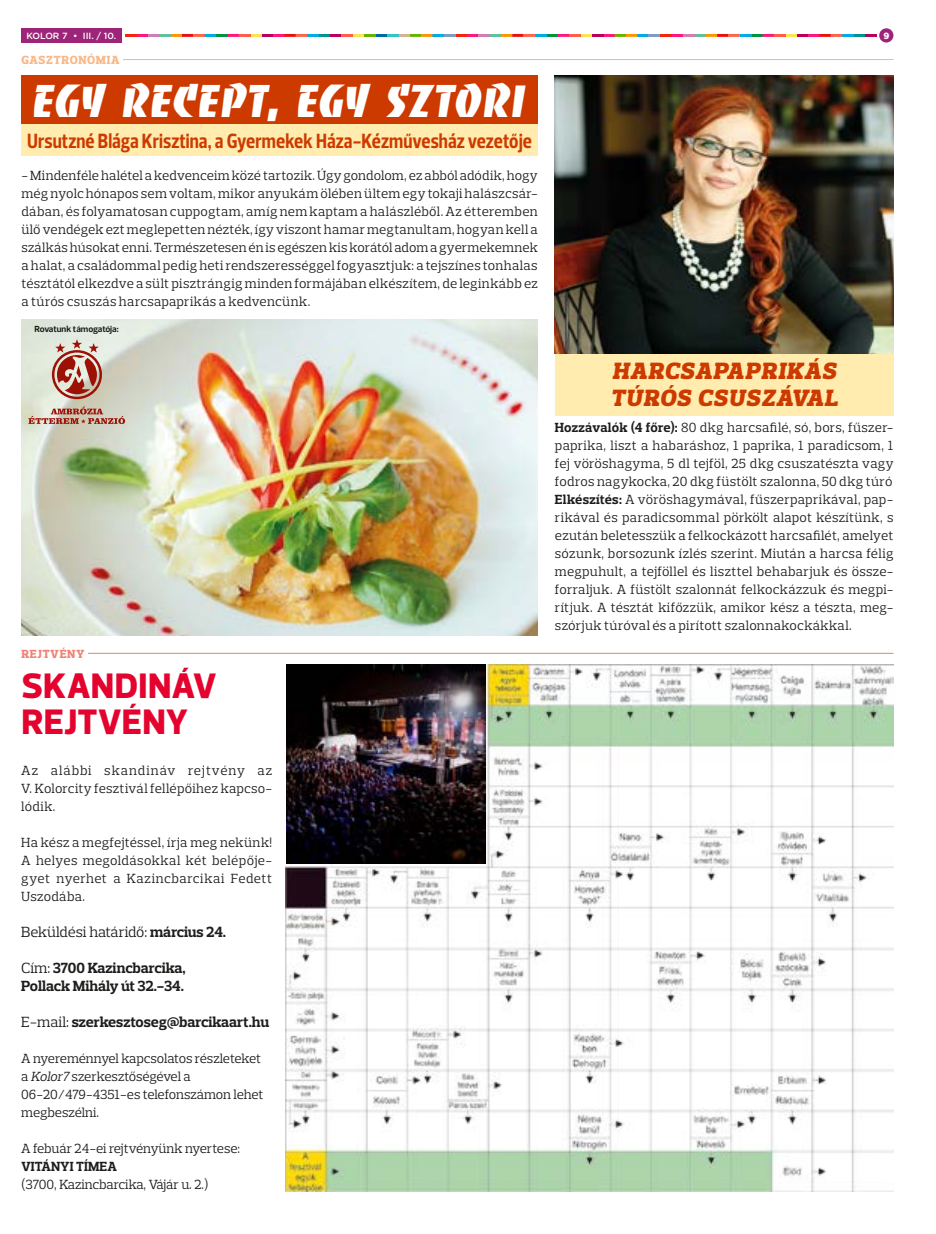
<style>
.page{position:relative;width:936px;height:1234px;background:#fff}
.page>*{position:absolute;margin:0;border:0;box-sizing:border-box;transform-origin:0 0}
.t1{font:45px "Banco PFL";letter-spacing:.01em;color:#fff}
.t2{font:800 36px/36px "Prelo";letter-spacing:.005em;color:#e4032e}
.t3{font:italic 900 24px/27px "Prelo Slab";letter-spacing:.055em;color:#cd3a00}
.t4{font:700 21px "Prelo Condensed";color:#cd3a00}
.t5{font:700 15px/18px "Prelo Slab";color:#1d1d1b}
.t6{font:15px "Prelo Slab";letter-spacing:-.01em;color:#1d1d1b}
.t7{font:13.5px/18px "Prelo Slab";letter-spacing:.005em;color:#1d1d1b;text-align:justify}
.t8{font:700 13.5px "Prelo Slab";letter-spacing:.015em;color:#1d1d1b}
.t9{font:800 12px "Prelo Slab";letter-spacing:.065em;color:#f8b887}
.t10{font:800 12px "Prelo Slab";letter-spacing:.065em;color:#f08376}
.t11{font:700 9px "Prelo";color:#1d1d1b}
.t12{font:500 9px "Gotham";color:#fff}
.t13{font:900 9px "Gotham";color:#fff}
.s1{font-weight:700}
.s2{font-weight:400}
.s3{font-style:italic}
</style>
<div class="page">
<svg style="left:125px;top:34px;width:751px;height:3px;background:#ad6e67"></svg>
<div style="left:879px;top:28px;width:14px;height:15px;background:#9d2478;border-radius:50%"></div>
<div style="left:21px;top:28px;width:100px;height:15px;background:#9d2478"></div>
<hr style="left:21px;top:652px;width:872px;height:1px;background:#f08376">
<div style="left:21px;top:649px;width:67px;height:6px;background:#fff"></div>
<img style="left:286px;top:664px;width:607px;height:526px">
<img style="left:286px;top:664px;width:199px;height:199px">
<hr style="left:21px;top:59px;width:872px;height:1px;background:#f8b887">
<div style="left:21px;top:56px;width:102px;height:6px;background:#fff"></div>
<div style="left:21px;top:75px;width:517px;height:49px;background:#cd3a00"></div>
<div style="left:21px;top:124px;width:516px;height:32px;background:#ffecae"></div>
<div style="left:555px;top:352px;width:338px;height:63px;background:#ffecae"></div>
<img style="left:555px;top:75px;width:338px;height:279px">
<img style="left:21px;top:319px;width:517px;height:316px">
<svg style="left:28px;top:406px;width:97px;height:18px;background:#c49e8f"></svg>
<svg style="left:52px;top:339px;width:50px;height:60px;background:#c48f83"></svg>
<p class="t12" style="left:26px;top:29px;width:91px">KOLOR 7 • III. / 10.</p>
<p class="t13" style="left:883px;top:29px;width:7px">9</p>
<p class="t9" style="left:21px;top:53px;width:100px">GASZTRONÓMIA</p>
<h1 class="t1" style="left:33px;top:77px;width:494px">EGY RECEPT, EGY SZTORI</h1>
<h3 class="t4" style="left:27px;top:128px;width:506px">Ursutzné Blága Krisztina, a Gyermekek Háza-Kézművesház vezetője</h3>
<p class="t7" style="left:21px;top:166px;width:518px">- Mindenféle halétel a kedvenceim közé tartozik. Úgy gondolom, ez abból adódik, hogy még nyolc hónapos sem voltam, mikor anyukám ölében ültem egy tokaji halászcsár&shy;dában, és folyamatosan cuppogtam, amíg nem kaptam a halászléből. Az étteremben ülő vendégek ezt meglepetten nézték, így viszont hamar megtanultam, hogyan kell a szálkás húsokat enni. Természetesen én is egészen kis korától adom a gyermekemnek a halat, a családommal pedig heti rendszerességgel fogyasztjuk: a tejszínes tonhalas tésztától elkezdve a sült pisztrángig minden formájában elkészítem, de leginkább ez a túrós csuszás harcsapaprikás a kedvencünk.</p>
<p class="t11" style="left:35px;top:323px;width:85px">Rovatunk támogatója:</p>
<p class="t10" style="left:21px;top:646px;width:64px">REJTVÉNY</p>
<h2 class="t2" style="left:22px;top:668px;width:196px">SKANDINÁV<br>REJTVÉNY</h2>
<p class="t7" style="left:21px;top:760px;width:252px">Az alábbi skandináv rejtvény az V. Kolorcity fesztivál fellépőihez kapcso&shy;lódik.</p>
<p class="t7" style="left:21px;top:832px;width:252px">Ha kész a megfejtéssel, írja meg nekünk!<br>A helyes megoldásokkal két belépője&shy;gyet nyerhet a Kazincbarcikai Fedett Uszodába.</p>
<p class="t6" style="left:21px;top:922px;width:206px">Beküldési határidő: <span class="s1">március 24.</span></p>
<p class="t5" style="left:21px;top:958px;width:166px"><span class="s2">Cím:</span> 3700 Kazincbarcika,<br>Pollack Mihály út 32.-34.</p>
<p class="t5" style="left:21px;top:1012px;width:249px"><span class="s2">E-mail:</span> szerkesztoseg@barcikaart.hu</p>
<p class="t7" style="left:21px;top:1048px;width:244px;text-align:left">A nyereménnyel kapcsolatos részleteket a <span class="s3">Kolor7</span> szerkesztőségével a<br>06-20/479-4351-es telefonszámon lehet megbeszélni.</p>
<p class="t7" style="left:21px;top:1138px;width:220px">A febuár 24-ei rejtvényünk nyertese:</p>
<p class="t8" style="left:21px;top:1157px;width:97px">VITÁNYI TÍMEA</p>
<p class="t7" style="left:21px;top:1174px;width:189px">(3700, Kazincbarcika, Vájár u. 2.)</p>
<h3 class="t3" style="left:610px;top:357px;width:228px">HARCSAPAPRIKÁS<br>TÚRÓS CSUSZÁVAL</h3>
<p class="t7" style="left:555px;top:418px;width:340px"><span class="s1">Hozzávalók (4 főre):</span> 80 dkg harcsafilé, só, bors, fűszer&shy;paprika, liszt a habaráshoz, 1 paprika, 1 paradicsom, 1 fej vöröshagyma, 5 dl tejföl, 25 dkg csuszatészta vagy fodros nagykocka, 20 dkg füstölt szalonna, 50 dkg túró <span class="s1">Elkészítés:</span> A vöröshagymával, fűszerpaprikával, pap&shy;rikával és paradicsommal pörkölt alapot készítünk, s ezután beletesszük a felkockázott harcsafilét, amelyet sózunk, borsozunk ízlés szerint. Miután a harcsa félig megpuhult, a tejföllel és liszttel behabarjuk és össze&shy;forraljuk. A füstölt szalonnát felkockázzuk és megpi&shy;rítjuk. A tésztát kifőzzük, amikor kész a tészta, meg&shy;szórjuk túróval és a pirított szalonnakockákkal.</p>
</div>
